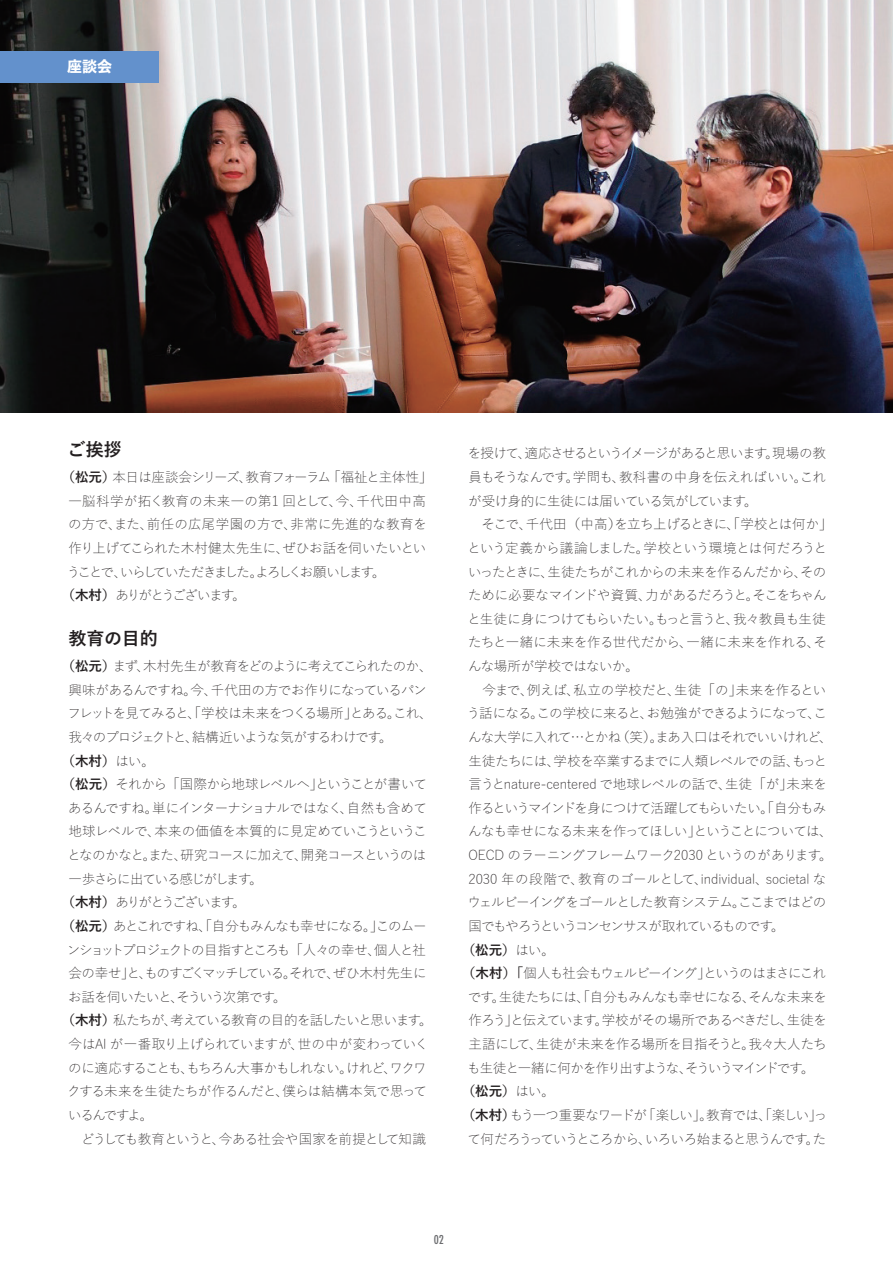
<style>
.page{position:relative;width:893px;height:1263px;background:#fff}
.page>*{position:absolute;margin:0;border:0;box-sizing:border-box;transform-origin:0 0}
.小見出し{font:700 18px "Yu Go Pr 6 N";letter-spacing:-.005em;color:#231f20}
.t1{font:800 15px "Yu Go Std N";color:#fff}
.t2{font:300 13.5px/23.7px "Yu Go Pr 6 N";letter-spacing:-.055em;color:#231f20}
.t3{font:300 13.5px/23.7px "Yu Go Pr 6 N";letter-spacing:-.02em;color:#231f20}
.t4{font:300 13.5px/23.7px "Yu Go Pr 6 N";letter-spacing:-.085em;color:#231f20;text-align:center}
.t5{font:300 13.5px "Yu Go Pr 6 N";letter-spacing:-.13em;color:#231f20}
.t6{font:700 13.5px "Yu Go Pr 6 N";color:#231f20}
.t7{font:500 13.5px "Futura PT Cond";color:#6c6d70}
.s1{font-weight:700}
.s2{font-weight:300}
</style>
<div class="page">
<img style="left:0;top:0;width:893px;height:412px">
<div style="left:0;top:51px;width:158px;height:32px;background:#6391cc"></div>
<p class="t1" style="left:67px;top:55px;width:46px">座談会</p>
<p class="小見出し" style="left:67px;top:440px;width:56px">ご挨拶</p>
<p class="t3" style="left:67px;top:463px;width:367px;text-indent:-5px"><span class="s1">（松元）</span>本日は座談会シリーズ、教育フォーラム「福祉と主体性」―脳科学が拓く教育の未来―の第1 回として、今、千代田中高の方で、また、前任の広尾学園の方で、非常に先進的な教育を作り上げてこられた木村健太先生に、ぜひお話を伺いたいということで、いらしていただきました。よろしくお願いします。</p>
<p class="t5" style="left:62px;top:583px;width:186px"><span class="s1">（木村）</span>ありがとうございます。</p>
<p class="小見出し" style="left:68px;top:629px;width:91px">教育の目的</p>
<p class="t2" style="left:67px;top:652px;width:367px;text-indent:-6px"><span class="s1">（松元）</span>まず、木村先生が教育をどのように考えてこられたのか、興味があるんですね。今、千代田の方でお作りになっているパンフレットを見てみると、「学校は未来をつくる場所」とある。これ、我々のプロジェクトと、結構近いような気がするわけです。</p>
<p class="t6" style="left:62px;top:753px;width:95px">（木村）<span class="s2">はい。</span></p>
<p class="t2" style="left:67px;top:770px;width:361px;text-align:justify;text-indent:-6px"><span class="s1">（松元）</span>それから「国際から地球レベルへ」ということが書いてあるんですね。単にインターナショナルではなく、自然も含めて地球レベルで、本来の価値を本質的に見定めていこうということなのかなと。また、研究コースに加えて、開発コースというのは一歩さらに出ている感じがします。</p>
<p class="t5" style="left:62px;top:890px;width:186px"><span class="s1">（木村）</span>ありがとうございます。</p>
<p class="t2" style="left:67px;top:912px;width:361px;text-align:justify;text-indent:-5px"><span class="s1">（松元）</span>あとこれですね、「自分もみんなも幸せになる。」このムーンショットプロジェクトの目指すところも「人々の幸せ、個人と社会の幸せ」と、ものすごくマッチしている。それで、ぜひ木村先生にお話を伺いたいと、そういう次第です。</p>
<p class="t2" style="left:67px;top:1007px;width:367px;text-indent:-5px"><span class="s1">（木村）</span>私たちが、考えている教育の目的を話したいと思います。今はAI が一番取り上げられていますが、世の中が変わっていくのに適応することも、もちろん大事かもしれない。けれど、ワクワクする未来を生徒たちが作るんだと、僕らは結構本気で思っているんですよ。</p>
<p class="t2" style="left:68px;top:1125px;width:359px">　どうしても教育というと、今ある社会や国家を前提として知識</p>
<p class="t2" style="left:468px;top:440px;width:360px;text-align:justify">を授けて、適応させるというイメージがあると思います。現場の教員もそうなんです。学問も、教科書の中身を伝えればいい。これが受け身的に生徒には届いている気がしています。</p>
<p class="t2" style="left:467px;top:511px;width:367px">　そこで、千代田（中高）を立ち上げるときに、「学校とは何か」という定義から議論しました。学校という環境とは何だろうといったときに、生徒たちがこれからの未来を作るんだから、そのために必要なマインドや資質、力があるだろうと。そこをちゃんと生徒に身につけてもらいたい。もっと言うと、我々教員も生徒たちと一緒に未来を作る世代だから、一緒に未来を作れる、そんな場所が学校ではないか。</p>
<p class="t2" style="left:467px;top:676px;width:367px">　今まで、例えば、私立の学校だと、生徒「の」未来を作るという話になる。この学校に来ると、お勉強ができるようになって、こんな大学に入れて…とかね（笑）。まあ入口はそれでいいけれど、生徒たちには、学校を卒業するまでに人類レベルでの話、もっと言うとnature-centered で地球レベルの話で、生徒「が」未来を作るというマインドを身につけて活躍してもらいたい。「自分もみんなも幸せになる未来を作ってほしい」ということについては、OECD のラーニングフレームワーク2030 というのがあります。2030 年の段階で、教育のゴールとして、individual、societal なウェルビーイングをゴールとした教育システム。ここまではどの国でもやろうというコンセンサスが取れているものです。</p>
<p class="t6" style="left:462px;top:942px;width:95px">（松元）<span class="s2">はい。</span></p>
<p class="t2" style="left:462px;top:960px;width:367px;text-align:center"><span class="s1">（木村）「</span>個人も社会もウェルビーイング」というのはまさにこれです。生徒たちには、「自分もみんなも幸せになる、そんな未来を作ろう」と伝えています。学校がその場所であるべきだし、生徒を主語にして、生徒が未来を作る場所を目指そうと。我々大人たちも生徒と一緒に何かを作り出すような、そういうマインドです。</p>
<p class="t6" style="left:462px;top:1084px;width:95px">（松元）<span class="s2">はい。</span></p>
<p class="t4" style="left:462px;top:1101px;width:367px"><span class="s1">（木村）</span>もう一つ重要なワードが「楽しい」。教育では、「楽しい」って何だろうっていうところから、いろいろ始まると思うんです。た</p>
<p class="t7" style="left:434px;top:1232px;width:12px">02</p>
</div>
